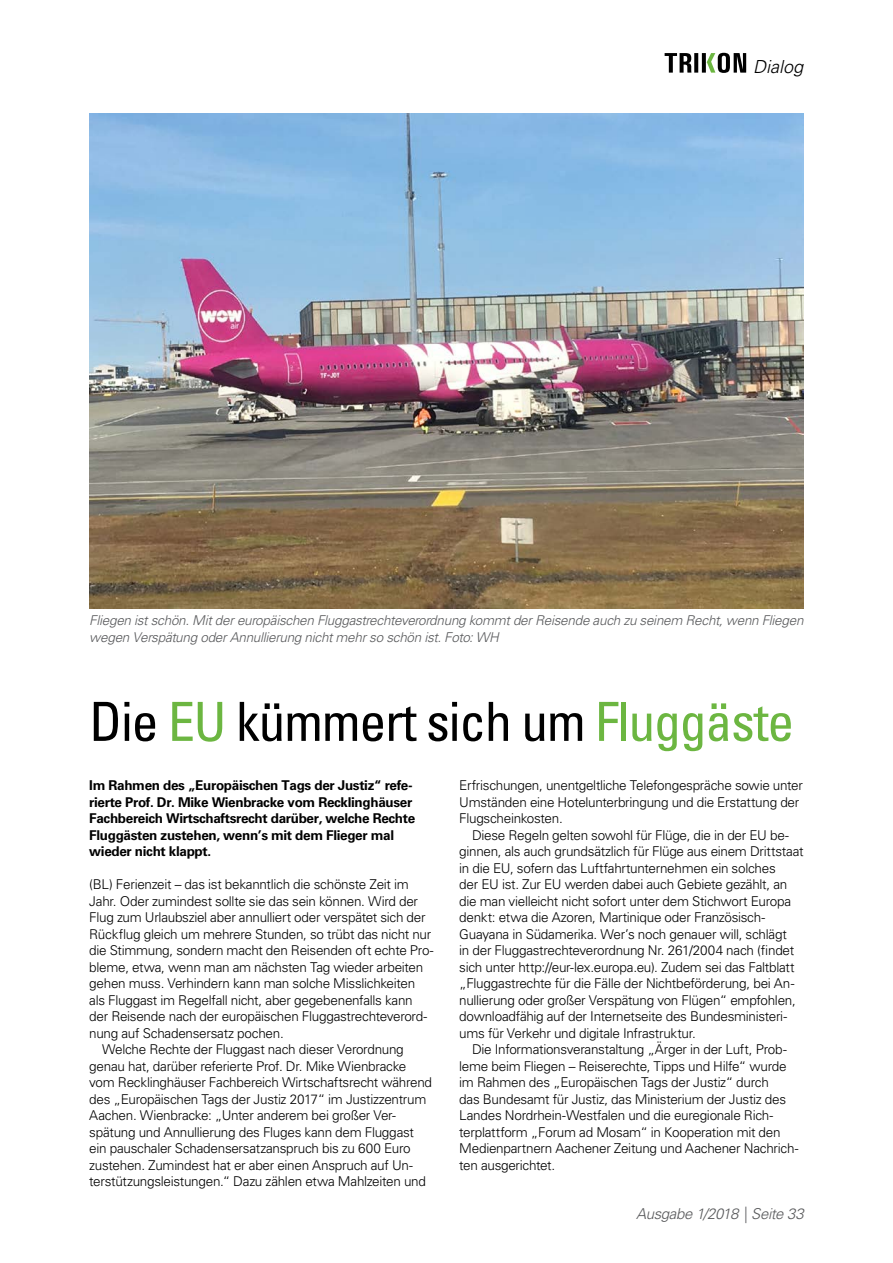
<style>
.page{position:relative;width:893px;height:1263px;background:#fff}
.page>*{position:absolute;margin:0;border:0;box-sizing:border-box;transform-origin:0 0}
.t1{font:condensed 54px "Univers LT Std";letter-spacing:-.025em;color:#000}
.t2{font:italic 300 18px "Univers LT Std";color:#000}
.t3{font:italic 300 15px "Univers LT Std";letter-spacing:-.025em;color:#58595b}
.t4{font:300 13.5px/16.5px "Univers LT Std";letter-spacing:-.02em;color:#000}
.t5{font:700 13.5px/16.5px "Univers LT Std";letter-spacing:-.025em;color:#000}
.t6{font:italic 300 13.5px/16.5px "Univers LT Std";letter-spacing:-.02em;color:#58595b}
.s1{color:#6cb641}
</style>
<div class="page">
<svg style="left:665px;top:53px;width:81px;height:20px"></svg>
<img style="left:89px;top:114px;width:715px;height:494px">
<h2 class="t2" style="left:753px;top:55px;width:52px">Dialog</h2>
<p class="t6" style="left:89px;top:612px;width:716px">Fliegen ist schön. Mit der europäischen Fluggastrechteverordnung kommt der Reisende auch zu seinem Recht, wenn Fliegen wegen Verspätung oder Annullierung nicht mehr so schön ist. Foto: WH</p>
<h1 class="t1" style="left:89px;top:687px;width:706px">Die <span class="s1">EU</span> kümmert sich um <span class="s1">Fluggäste</span></h1>
<p class="t5" style="left:89px;top:777px;width:327px">Im Rahmen des „Europäischen Tags der Justiz“ refe&shy;rierte Prof. Dr. Mike Wienbracke vom Recklinghäuser Fachbereich Wirtschaftsrecht darüber, welche Rechte Fluggästen zustehen, wenn’s mit dem Flieger mal wieder nicht klappt.</p>
<p class="t4" style="left:89px;top:876px;width:321px">(BL) Ferienzeit – das ist bekanntlich die schönste Zeit im</p>
<p class="t4" style="left:89px;top:893px;width:330px">Jahr. Oder zumindest sollte sie das sein können. Wird der</p>
<p class="t4" style="left:89px;top:909px;width:338px">Flug zum Urlaubsziel aber annulliert oder verspätet sich der</p>
<p class="t4" style="left:89px;top:926px;width:343px">Rückflug gleich um mehrere Stunden, so trübt das nicht nur</p>
<p class="t4" style="left:89px;top:942px;width:346px">die Stimmung, sondern macht den Reisenden oft echte Pro-</p>
<p class="t4" style="left:89px;top:959px;width:336px">bleme, etwa, wenn man am nächsten Tag wieder arbeiten</p>
<p class="t4" style="left:89px;top:975px;width:327px">gehen muss. Verhindern kann man solche Misslichkeiten</p>
<p class="t4" style="left:89px;top:992px;width:325px">als Fluggast im Regelfall nicht, aber gegebenenfalls kann</p>
<p class="t4" style="left:89px;top:1008px;width:339px">der Reisende nach der europäischen Fluggastrechteverord-</p>
<p class="t4" style="left:89px;top:1025px;width:196px">nung auf Schadensersatz pochen.</p>
<p class="t4" style="left:102px;top:1041px;width:303px">Welche Rechte der Fluggast nach dieser Verordnung</p>
<p class="t4" style="left:89px;top:1058px;width:319px">genau hat, darüber referierte Prof. Dr. Mike Wienbracke</p>
<p class="t4" style="left:89px;top:1074px;width:344px">vom Recklinghäuser Fachbereich Wirtschaftsrecht während</p>
<p class="t4" style="left:89px;top:1091px;width:339px">des „Europäischen Tags der Justiz 2017“ im Justizzentrum</p>
<p class="t4" style="left:89px;top:1107px;width:308px">Aachen. Wienbracke: „Unter anderem bei großer Ver-</p>
<p class="t4" style="left:89px;top:1124px;width:326px">spätung und Annullierung des Fluges kann dem Fluggast</p>
<p class="t4" style="left:89px;top:1140px;width:323px">ein pauschaler Schadensersatzanspruch bis zu 600 Euro</p>
<p class="t4" style="left:89px;top:1157px;width:325px">zustehen. Zumindest hat er aber einen Anspruch auf Un-</p>
<p class="t4" style="left:89px;top:1173px;width:338px">terstützungsleistungen.“ Dazu zählen etwa Mahlzeiten und</p>
<p class="t4" style="left:459px;top:777px;width:345px">Erfrischungen, unentgeltliche Telefongespräche sowie unter<br>Umständen eine Hotelunterbringung und die Erstattung der<br>Flugscheinkosten.</p>
<p class="t4" style="left:459px;top:827px;width:346px;text-indent:13px">Diese Regeln gelten sowohl für Flüge, die in der EU be&shy;ginnen, als auch grundsätzlich für Flüge aus einem Drittstaat in die EU, sofern das Luftfahrtunternehmen ein solches<br>der EU ist. Zur EU werden dabei auch Gebiete gezählt, an die man vielleicht nicht sofort unter dem Stichwort Europa denkt: etwa die Azoren, Martinique oder Französisch-Guayana in Südamerika. Wer’s noch genauer will, schlägt<br>in der Fluggastrechteverordnung Nr. 261/2004 nach (findet sich unter http://eur-lex.europa.eu). Zudem sei das Faltblatt „Fluggastrechte für die Fälle der Nichtbeförderung, bei An&shy;nullierung oder großer Verspätung von Flügen“ empfohlen, downloadfähig auf der Internetseite des Bundesministeri&shy;ums für Verkehr und digitale Infrastruktur.</p>
<p class="t4" style="left:459px;top:1041px;width:341px;text-indent:13px">Die Informationsveranstaltung „Ärger in der Luft, Prob&shy;leme beim Fliegen – Reiserechte, Tipps und Hilfe“ wurde im Rahmen des „Europäischen Tags der Justiz“ durch<br>das Bundesamt für Justiz, das Ministerium der Justiz des Landes Nordrhein-Westfalen und die euregionale Rich&shy;terplattform „Forum ad Mosam“ in Kooperation mit den Medienpartnern Aachener Zeitung und Aachener Nachrich&shy;ten ausgerichtet.</p>
<p class="t3" style="left:636px;top:1205px;width:169px">Ausgabe 1/2018 | Seite 33</p>
</div>
